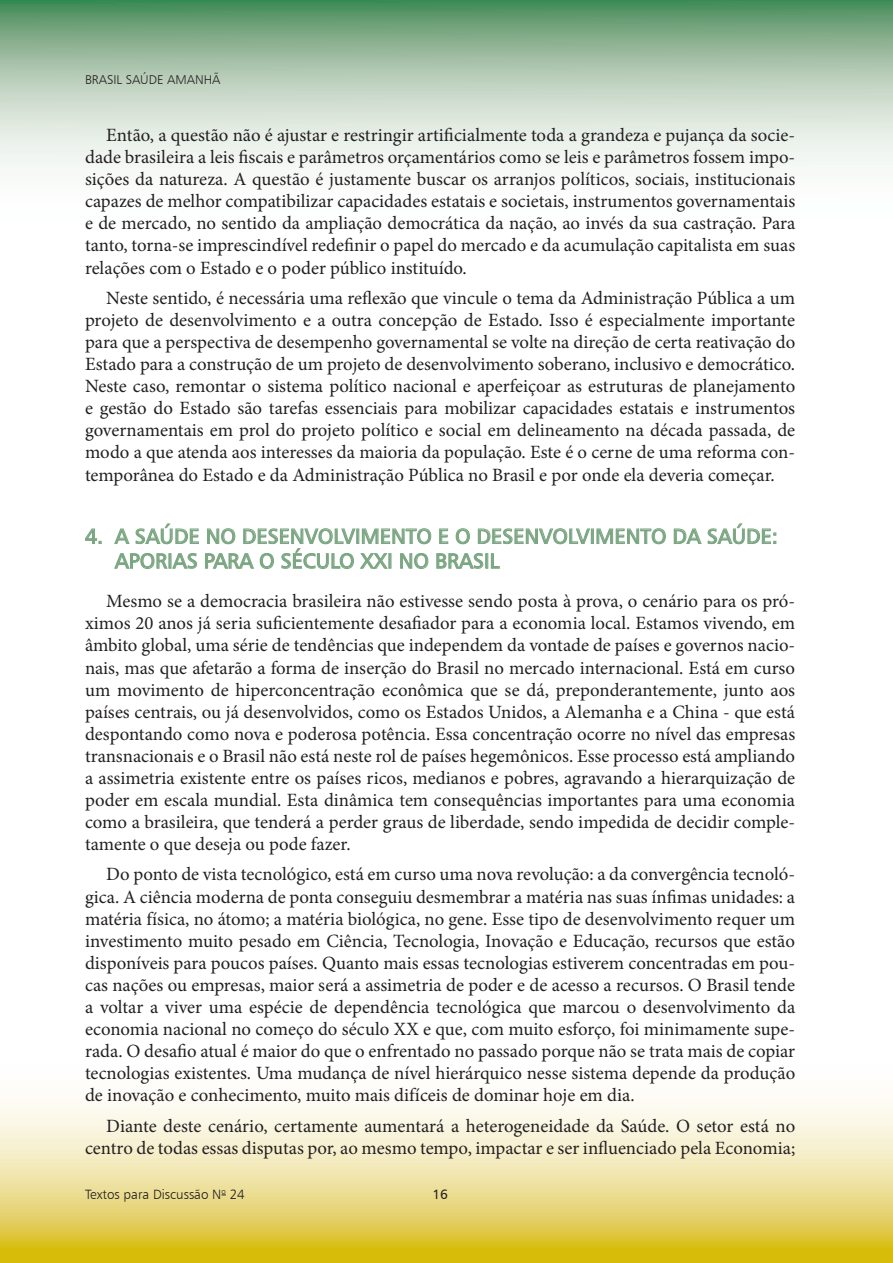
<style>
.page{position:relative;width:893px;height:1263px;background:#fff}
.page>*{position:absolute;margin:0;border:0;box-sizing:border-box;transform-origin:0 0}
.t1{font:21px/24.8px "Humanist 777 BT Roman B";color:#7ba682}
.t2{font:18.75px/22px "Minion Pro";color:#231f20;text-align:justify}
.t3{font:13.5px "Humanist 777 BT Light B";color:#231f20}
.t4{font:13.5px "Humanist 777 BT Roman B";color:#231f20}
.t5{font:12.75px "Humanist 777 BT Light B";color:#231f20}
</style>
<div class="page">
<svg style="left:0;top:1099px;width:893px;height:164px;background:#ecdf95"></svg>
<svg style="left:0;top:0;width:893px;height:168px;background:#b2ccb6"></svg>
<svg style="left:85px;top:528px;width:16px;height:16px"></svg>
<svg style="left:114px;top:528px;width:16px;height:16px"></svg>
<svg style="left:136px;top:523px;width:63px;height:21px"></svg>
<div style="left:591px;top:529px;width:3px;height:15px;border:1px solid #7ba682"></div>
<svg style="left:597px;top:528px;width:69px;height:17px"></svg>
<svg style="left:674px;top:528px;width:28px;height:16px"></svg>
<svg style="left:708px;top:523px;width:68px;height:21px"></svg>
<svg style="left:114px;top:553px;width:83px;height:16px"></svg>
<svg style="left:205px;top:528px;width:385px;height:41px"></svg>
<p class="t5" style="left:85px;top:72px;width:137px">BRASIL SAÚDE AMANHÃ</p>
<p class="t2" style="left:85px;top:124px;width:712px;text-indent:21px">Então, a questão não é ajustar e restringir artificialmente toda a grandeza e pujança da socie&shy;dade brasileira a leis fiscais e parâmetros orçamentários como se leis e parâmetros fossem impo&shy;sições da natureza. A questão é justamente buscar os arranjos políticos, sociais, institucionais capazes de melhor compatibilizar capacidades estatais e societais, instrumentos governamentais e de mercado, no sentido da ampliação democrática da nação, ao invés da sua castração. Para tanto, torna-se imprescindível redefinir o papel do mercado e da acumulação capitalista em suas relações com o Estado e o poder público instituído.</p>
<p class="t2" style="left:85px;top:287px;width:712px;text-indent:21px">Neste sentido, é necessária uma reflexão que vincule o tema da Administração Pública a um projeto de desenvolvimento e a outra concepção de Estado. Isso é especialmente importante para que a perspectiva de desempenho governamental se volte na direção de certa reativação do Estado para a construção de um projeto de desenvolvimento soberano, inclusivo e democrático.<br>Neste caso, remontar o sistema político nacional e aperfeiçoar as estruturas de planejamento e gestão do Estado são tarefas essenciais para mobilizar capacidades estatais e instrumentos governamentais em prol do projeto político e social em delineamento na década passada, de modo a que atenda aos interesses da maioria da população. Este é o cerne de uma reforma con&shy;temporânea do Estado e da Administração Pública no Brasil e por onde ela deveria começar.</p>
<p class="t1" style="left:115px;top:523px;width:664px;text-indent:-30px">4. A SAÚDE NO DESENVOLVIMENTO E O DESENVOLVIMENTO DA SAÚDE:<br>APORIAS PARA O SÉCULO XXI NO BRASIL</p>
<p class="t2" style="left:85px;top:590px;width:712px;text-indent:21px">Mesmo se a democracia brasileira não estivesse sendo posta à prova, o cenário para os pró&shy;ximos 20 anos já seria suficientemente desafiador para a economia local. Estamos vivendo, em âmbito global, uma série de tendências que independem da vontade de países e governos nacio&shy;nais, mas que afetarão a forma de inserção do Brasil no mercado internacional. Está em curso um movimento de hiperconcentração econômica que se dá, preponderantemente, junto aos países centrais, ou já desenvolvidos, como os Estados Unidos, a Alemanha e a China - que está despontando como nova e poderosa potência. Essa concentração ocorre no nível das empresas transnacionais e o Brasil não está neste rol de países hegemônicos. Esse processo está ampliando a assimetria existente entre os países ricos, medianos e pobres, agravando a hierarquização de poder em escala mundial. Esta dinâmica tem consequências importantes para uma economia como a brasileira, que tenderá a perder graus de liberdade, sendo impedida de decidir comple&shy;tamente o que deseja ou pode fazer.</p>
<p class="t2" style="left:85px;top:863px;width:712px;text-indent:21px">Do ponto de vista tecnológico, está em curso uma nova revolução: a da convergência tecnoló&shy;gica. A ciência moderna de ponta conseguiu desmembrar a matéria nas suas ínfimas unidades: a matéria física, no átomo; a matéria biológica, no gene. Esse tipo de desenvolvimento requer um investimento muito pesado em Ciência, Tecnologia, Inovação e Educação, recursos que estão disponíveis para poucos países. Quanto mais essas tecnologias estiverem concentradas em pou&shy;cas nações ou empresas, maior será a assimetria de poder e de acesso a recursos. O Brasil tende a voltar a viver uma espécie de dependência tecnológica que marcou o desenvolvimento da economia nacional no começo do século XX e que, com muito esforço, foi minimamente supe&shy;rada. O desafio atual é maior do que o enfrentado no passado porque não se trata mais de copiar tecnologias existentes. Uma mudança de nível hierárquico nesse sistema depende da produção de inovação e conhecimento, muito mais difíceis de dominar hoje em dia.</p>
<p class="t2" style="left:85px;top:1114px;width:712px;line-height:22.5px;text-align:right">Diante deste cenário, certamente aumentará a heterogeneidade da Saúde. O setor está no centro de todas essas disputas por, ao mesmo tempo, impactar e ser influenciado pela Economia;</p>
<p class="t3" style="left:85px;top:1185px;width:161px">Textos para Discussão N<sup>o</sup> 24</p>
<p class="t4" style="left:432px;top:1185px;width:17px">16</p>
</div>
